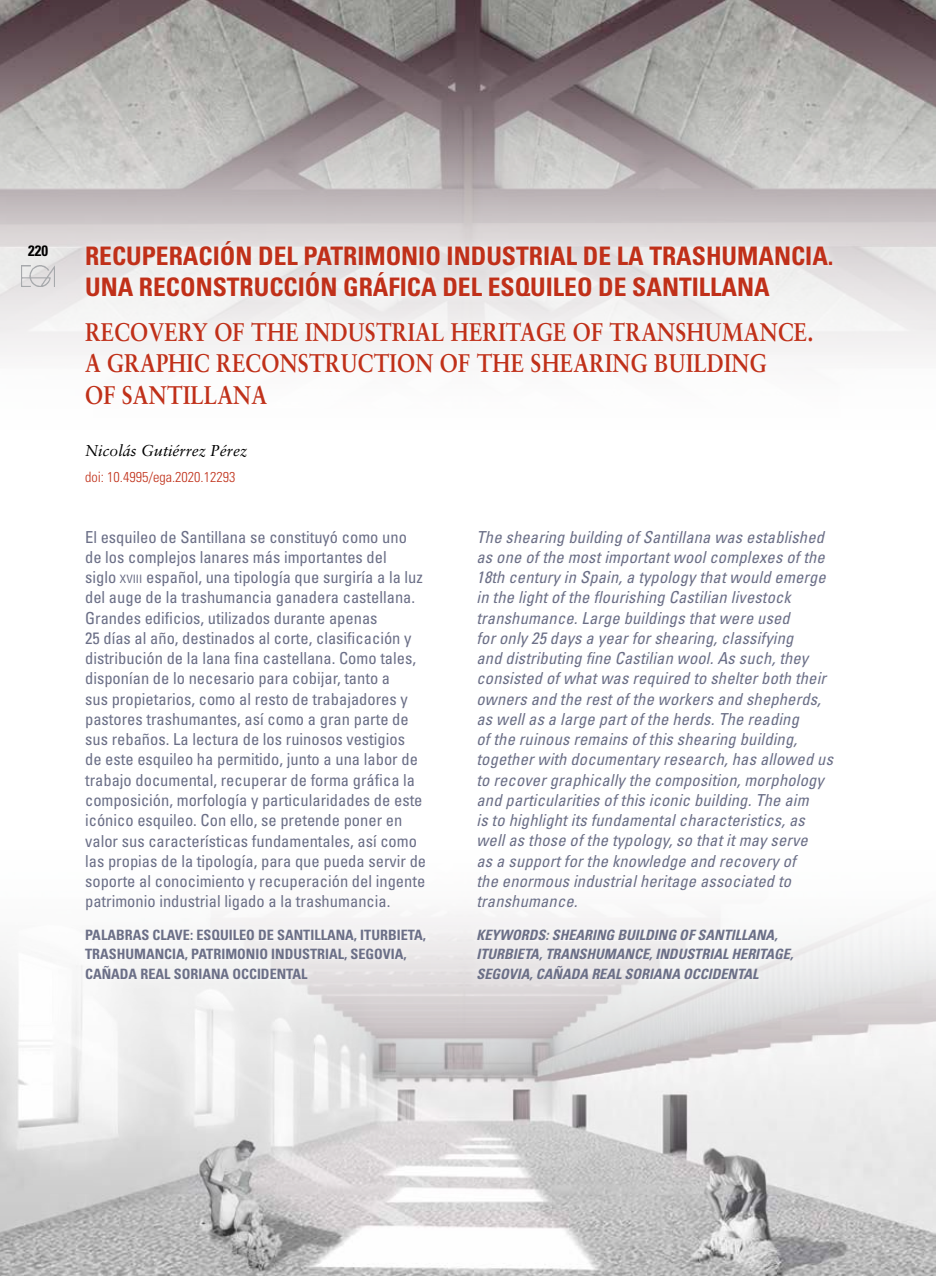
<style>
.page{position:relative;width:936px;height:1276px;background:#fff}
.page>*{position:absolute;margin:0;border:0;box-sizing:border-box;transform-origin:0 0}
.t1{font:700 25.5px/31.5px "Sabon";letter-spacing:.01em;color:#c03019;scale:.85 1}
.t2{font:700 condensed 25.5px/31.5px "Univers";color:#c03019}
.t3{font:condensed 16.5px/20.2px "Univers";color:#6b6f87}
.t4{font:italic condensed 16.5px/20.2px "Univers";letter-spacing:.01em;color:#6b6f87}
.t5{font:italic 15.75px "Sabon";color:#000}
.t6{font:700 condensed 15px "Univers";color:#000}
.t7{font:italic 700 condensed 14.25px/19.5px "Univers";color:#6b6f87}
.t8{font:700 condensed 14.25px/19.5px "Univers";color:#6b6f87}
.t9{font:300 condensed 14.25px "Univers";color:#c03019}
.s1{font-size:11.55px}
</style>
<div class="page">
<img style="left:0;top:0;width:935px;height:252px">
<img style="left:0;top:911px;width:935px;height:365px">
<img style="left:22px;top:265px;width:33px;height:21px">
<div style="left:76px;top:232px;width:765px;height:262px;background:#fff;opacity:.75"></div>
<div style="left:76px;top:520px;width:358px;height:468px;background:#fff"></div>
<div style="left:468px;top:520px;width:374px;height:468px;background:#fff"></div>
<p class="t6" style="left:28px;top:242px;width:21px">220</p>
<h1 class="t2" style="left:85px;top:240px;width:750px">RECUPERACIÓN DEL PATRIMONIO INDUSTRIAL DE LA TRASHUMANCIA.<br>UNA RECONSTRUCCIÓN GRÁFICA DEL ESQUILEO DE SANTILLANA</h1>
<h1 class="t1" style="left:85px;top:315px;width:858px">RECOVERY OF THE INDUSTRIAL HERITAGE OF TRANSHUMANCE.<br>A GRAPHIC RECONSTRUCTION OF THE SHEARING BUILDING<br>OF SANTILLANA</h1>
<p class="t5" style="left:85px;top:441px;width:163px">Nicolás Gutiérrez Pérez</p>
<p class="t9" style="left:85px;top:469px;width:152px">doi: 10.4995/ega.2020.12293</p>
<p class="t3" style="left:85px;top:526px;width:342px">El esquileo de Santillana se constituyó como uno de los complejos lanares más importantes del<br>siglo <span class="s1">xviii</span> español, una tipología que surgiría a la luz del auge de la trashumancia ganadera castellana.<br>Grandes edificios, utilizados durante apenas<br>25 días al año, destinados al corte, clasificación y distribución de la lana fina castellana. Como tales, disponían de lo necesario para cobijar, tanto a<br>sus propietarios, como al resto de trabajadores y pastores trashumantes, así como a gran parte de sus rebaños. La lectura de los ruinosos vestigios<br>de este esquileo ha permitido, junto a una labor de trabajo documental, recuperar de forma gráfica la composición, morfología y particularidades de este icónico esquileo. Con ello, se pretende poner en valor sus características fundamentales, así como las propias de la tipología, para que pueda servir de soporte al conocimiento y recuperación del ingente patrimonio industrial ligado a la trashumancia.</p>
<p class="t8" style="left:85px;top:924px;width:342px">PALABRAS CLAVE: ESQUILEO DE SANTILLANA, ITURBIETA,<br>TRASHUMANCIA, PATRIMONIO INDUSTRIAL, SEGOVIA,<br>CAÑADA REAL SORIANA OCCIDENTAL</p>
<p class="t4" style="left:476px;top:526px;width:358px">The shearing building of Santillana was established as one of the most important wool complexes of the 18th century in Spain, a typology that would emerge in the light of the flourishing Castilian livestock transhumance. Large buildings that were used<br>for only 25 days a year for shearing, classifying<br>and distributing fine Castilian wool. As such, they consisted of what was required to shelter both their owners and the rest of the workers and shepherds, as well as a large part of the herds. The reading<br>of the ruinous remains of this shearing building, together with documentary research, has allowed us to recover graphically the composition, morphology and particularities of this iconic building. The aim<br>is to highlight its fundamental characteristics, as well as those of the typology, so that it may serve<br>as a support for the knowledge and recovery of<br>the enormous industrial heritage associated to transhumance.</p>
<p class="t7" style="left:476px;top:924px;width:318px">KEYWORDS: SHEARING BUILDING OF SANTILLANA,<br>ITURBIETA, TRANSHUMANCE, INDUSTRIAL HERITAGE,<br>SEGOVIA, CAÑADA REAL SORIANA OCCIDENTAL</p>
</div>
